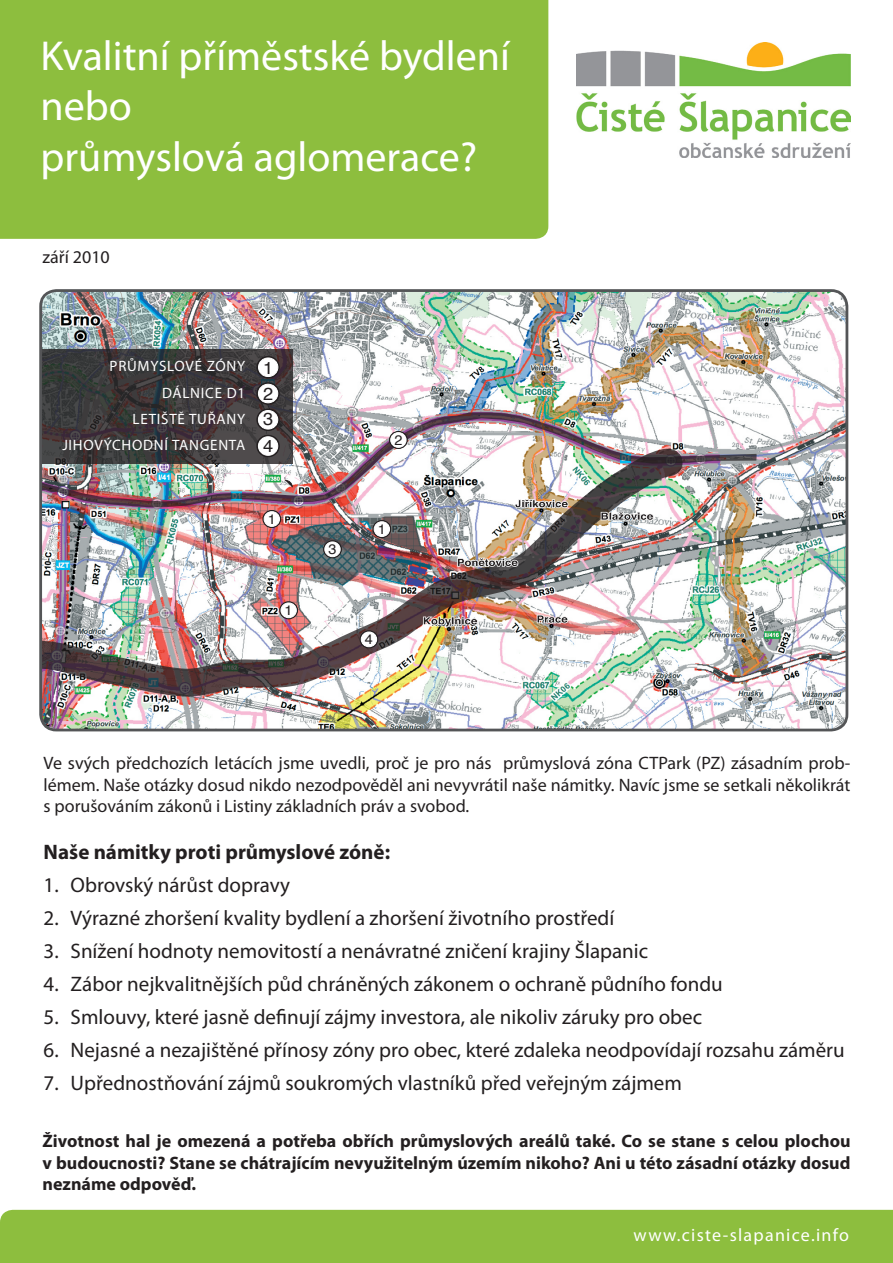
<style>
.page{position:relative;width:893px;height:1263px;background:#fff}
.page>*{position:absolute;margin:0;border:0;box-sizing:border-box;transform-origin:0 0}
.t1{font:42px "Myriad Pro";color:#fff}
.seznam{font:21px "Myriad Pro";color:#231f20}
.t2{font:700 21px "Myriad Pro";color:#231f20}
.t3{font:18px/21.6px "Myriad Pro";color:#231f20;text-align:justify}
.t4{font:700 18px/21.6px "Myriad Pro";color:#231f20;text-align:justify}
.t5{font:18px "Myriad Pro";letter-spacing:.07em;color:#fff}
.t6{font:17.4px "Helvetica";color:#231f20;scale:1.04 1}
.t7{font:15px "Myriad Pro";letter-spacing:.05em;color:#fff}
.t8{font:13.8px "Helvetica";color:#231f20;scale:1.04 1}
</style>
<div class="page">
<div style="left:0;top:0;width:548px;height:239px;background:#8dbe3e"></div>
<img style="left:43px;top:292px;width:804px;height:438px">
<svg style="left:43px;top:349px;width:250px;height:63px;background:#3a383a"></svg>
<img style="left:43px;top:412px;width:714px;height:95px">
<svg style="left:390px;top:431px;width:17px;height:17px"></svg>
<div style="left:389px;top:431px;width:19px;height:18px;border:1px solid #231f20;border-radius:50%"></div>
<div style="left:391px;top:433px;width:15px;height:14px;background:#fff;border-radius:50%"></div>
<div style="left:390px;top:432px;width:16px;height:16px;border:1px solid #fff;border-radius:50%"></div>
<img style="left:43px;top:449px;width:640px;height:247px">
<svg style="left:324px;top:541px;width:17px;height:17px"></svg>
<div style="left:323px;top:540px;width:19px;height:18px;border:1px solid #231f20;border-radius:50%"></div>
<div style="left:325px;top:542px;width:15px;height:15px;background:#fff;border-radius:50%"></div>
<div style="left:324px;top:541px;width:17px;height:16px;border:1px solid #fff;border-radius:50%"></div>
<svg style="left:360px;top:631px;width:18px;height:17px"></svg>
<div style="left:360px;top:630px;width:18px;height:18px;border:1px solid #231f20;border-radius:50%"></div>
<div style="left:361px;top:632px;width:16px;height:15px;background:#fff;border-radius:50%"></div>
<div style="left:361px;top:632px;width:16px;height:15px;border:1px solid #fff;border-radius:50%"></div>
<svg style="left:284px;top:479px;width:9px;height:9px"></svg>
<svg style="left:257px;top:409px;width:22px;height:21px"></svg>
<div style="left:257px;top:409px;width:23px;height:22px;border:1px solid #231f20;border-radius:50%"></div>
<div style="left:258px;top:410px;width:20px;height:19px;background:#fff;border-radius:50%"></div>
<div style="left:258px;top:410px;width:20px;height:19px;border:1px solid #fff;border-radius:50%"></div>
<svg style="left:257px;top:383px;width:22px;height:21px"></svg>
<div style="left:257px;top:382px;width:23px;height:23px;border:1px solid #231f20;border-radius:50%"></div>
<div style="left:258px;top:384px;width:20px;height:19px;background:#fff;border-radius:50%"></div>
<div style="left:258px;top:384px;width:20px;height:19px;border:1px solid #fff;border-radius:50%"></div>
<svg style="left:257px;top:356px;width:22px;height:22px"></svg>
<div style="left:257px;top:356px;width:23px;height:22px;border:1px solid #231f20;border-radius:50%"></div>
<div style="left:259px;top:358px;width:19px;height:18px;background:#fff;border-radius:50%"></div>
<div style="left:258px;top:358px;width:20px;height:19px;border:1px solid #fff;border-radius:50%"></div>
<svg style="left:257px;top:435px;width:22px;height:22px"></svg>
<div style="left:257px;top:435px;width:23px;height:22px;border:1px solid #231f20;border-radius:50%"></div>
<div style="left:258px;top:437px;width:20px;height:18px;background:#fff;border-radius:50%"></div>
<div style="left:258px;top:436px;width:20px;height:20px;border:1px solid #fff;border-radius:50%"></div>
<svg style="left:515px;top:499px;width:53px;height:9px"></svg>
<svg style="left:601px;top:512px;width:53px;height:9px"></svg>
<svg style="left:457px;top:558px;width:61px;height:9px"></svg>
<svg style="left:423px;top:616px;width:55px;height:11px"></svg>
<svg style="left:537px;top:615px;width:31px;height:8px"></svg>
<div style="left:39px;top:289px;width:809px;height:442px;border:3px solid #545557;border-radius:16px"></div>
<img style="left:577px;top:43px;width:273px;height:114px">
<div style="left:0;top:1210px;width:893px;height:53px;background:#8dbe3e"></div>
<p class="t1" style="left:41px;top:30px;width:471px">Kvalitní příměstské bydlení</p>
<p class="t1" style="left:41px;top:80px;width:93px">nebo</p>
<p class="t1" style="left:41px;top:131px;width:438px">průmyslová aglomerace?</p>
<p class="t3" style="left:43px;top:246px;width:69px">září 2010</p>
<p class="t7" style="left:110px;top:357px;width:137px">PRŮMYSLOVÉ ZÓNY</p>
<p class="t7" style="left:162px;top:383px;width:85px">DÁLNICE D1</p>
<p class="t7" style="left:133px;top:410px;width:114px">LETIŠTĚ TUŘANY</p>
<p class="t7" style="left:62px;top:436px;width:184px">JIHOVÝCHODNÍ TANGENTA</p>
<p class="t6" style="left:263px;top:354px;width:11px">1</p>
<p class="t6" style="left:263px;top:380px;width:11px">2</p>
<p class="t6" style="left:263px;top:406px;width:11px">3</p>
<p class="t6" style="left:263px;top:433px;width:11px">4</p>
<p class="t8" style="left:268px;top:508px;width:9px">1</p>
<p class="t8" style="left:285px;top:600px;width:9px">1</p>
<p class="t8" style="left:328px;top:539px;width:9px">3</p>
<p class="t8" style="left:394px;top:429px;width:9px">2</p>
<p class="t8" style="left:378px;top:519px;width:9px">1</p>
<p class="t8" style="left:365px;top:629px;width:9px">4</p>
<p class="t3" style="left:44px;top:752px;width:808px">Ve svých předchozích letácích jsme uvedli, proč je pro nás průmyslová zóna CTPark (PZ) zásadním prob&shy;lémem. Naše otázky dosud nikdo nezodpověděl ani nevyvrátil naše námitky. Navíc jsme se setkali několikrát s porušováním zákonů i Listiny základních práv a svobod.</p>
<p class="t2" style="left:44px;top:838px;width:348px">Naše námitky proti průmyslové zóně:</p>
<p class="seznam" style="left:44px;top:872px;width:248px">1. Obrovský nárůst dopravy</p>
<p class="seznam" style="left:44px;top:905px;width:572px">2. Výrazné zhoršení kvality bydlení a zhoršení životního prostředí</p>
<p class="seznam" style="left:44px;top:938px;width:606px">3. Snížení hodnoty nemovitostí a nenávratné zničení krajiny Šlapanic</p>
<p class="seznam" style="left:44px;top:971px;width:681px">4. Zábor nejkvalitnějších půd chráněných zákonem o ochraně půdního fondu</p>
<p class="seznam" style="left:44px;top:1004px;width:660px">5. Smlouvy, které jasně definují zájmy investora, ale nikoliv záruky pro obec</p>
<p class="seznam" style="left:44px;top:1037px;width:802px">6. Nejasné a nezajištěné přínosy zóny pro obec, které zdaleka neodpovídají rozsahu záměru</p>
<p class="seznam" style="left:44px;top:1070px;width:640px">7. Upřednostňování zájmů soukromých vlastníků před veřejným zájmem</p>
<p class="t4" style="left:43px;top:1130px;width:809px">Životnost hal je omezená a potřeba obřích průmyslových areálů také. Co se stane s celou plochou v budoucnosti? Stane se chátrajícím nevyužitelným územím nikoho? Ani u této zásadní otázky dosud neznáme odpověď.</p>
<p class="t5" style="left:634px;top:1223px;width:217px">www.ciste-slapanice.info</p>
</div>
